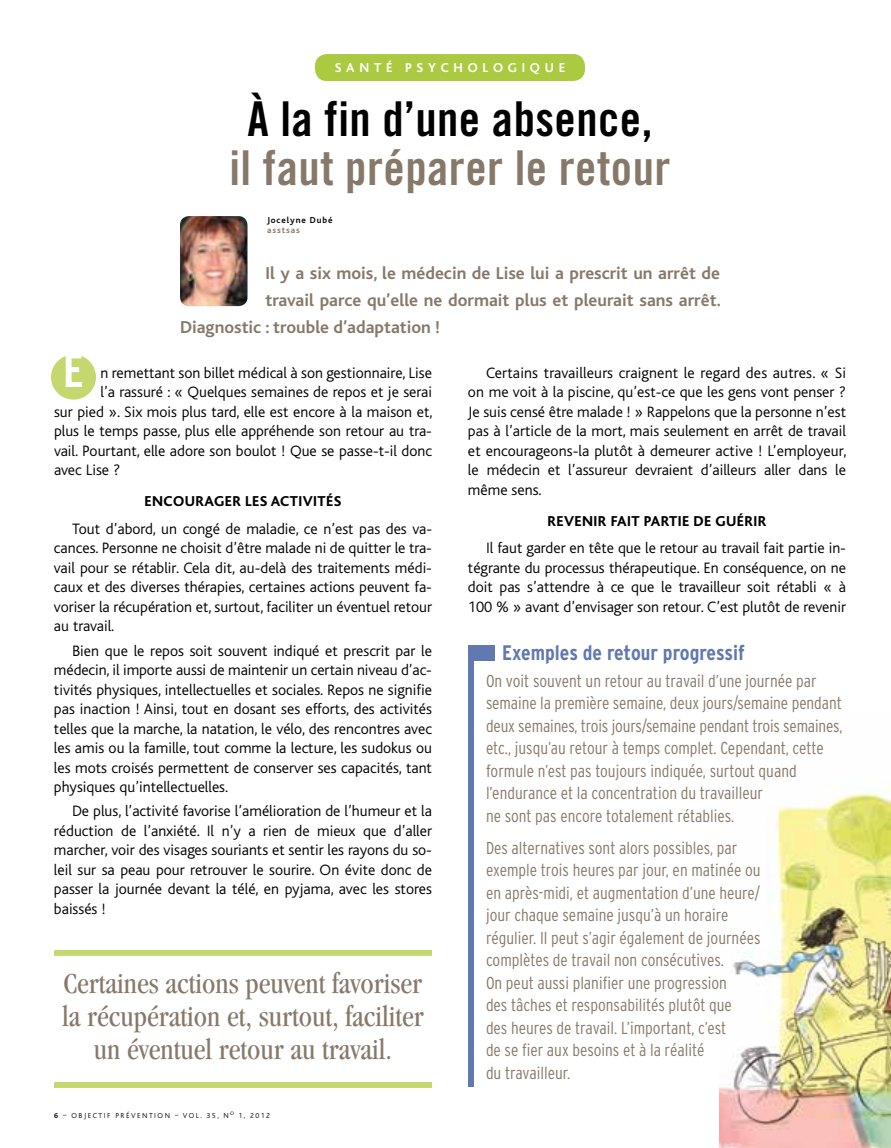
<style>
.page{position:relative;width:891px;height:1148px;background:#fff}
.page>*{position:absolute;margin:0;border:0;box-sizing:border-box;transform-origin:0 0}
.t1{font:48px "Trade Gothic Bold Cond Twenty";letter-spacing:.01em;color:#87796a}
.t2{font:48px "Trade Gothic Bold Cond Twenty";letter-spacing:.01em;color:#000}
.t3{font:46.5px "Trade Gothic Bold Cond Twenty";color:#fff}
.t4{font:condensed 30px/33px "Garamond";color:#87796a;text-align:center}
.t5{font:700 condensed 21px "Interstate";color:#6178b1}
.t6{font:700 18px "Bliss";color:#87796a}
.t7{font:300 condensed 17.25px/22.5px "Interstate";color:#87796a}
.t8{font:300 15.75px/19.5px "Bliss";color:#000;text-align:justify}
.t9{font:800 15px "Bliss";letter-spacing:.025em;color:#000}
.t10{font:700 13.5px "Bliss";letter-spacing:.35em;color:#fff}
.t11{font:700 9px "Bliss";color:#000}
.t12{font:700 9px "Bliss";color:#87796a}
.t13{font:300 7.5px "Bliss";letter-spacing:.2em;color:#000}
.s1{font-weight:700}
</style>
<div class="page">
<div style="left:315px;top:54px;width:270px;height:27px;background:#acca41;border-radius:12px"></div>
<div style="left:51px;top:354px;width:45px;height:45px;background:#c5d870;border-radius:50%"></div>
<img style="left:180px;top:216px;width:68px;height:90px">
<svg style="left:54px;top:950px;width:378px;height:6px;background:#c5d871"></svg>
<div style="left:54px;top:1082px;width:378px;height:6px;background:#c5d870"></div>
<img style="left:720px;top:786px;width:171px;height:362px">
<div style="left:468px;top:645px;width:6px;height:442px;background:#6178b1"></div>
<div style="left:468px;top:645px;width:27px;height:15px;background:#6178b1"></div>
<p class="t10" style="left:335px;top:60px;width:232px">Santé psychologique</p>
<h1 class="t2" style="left:248px;top:89px;width:406px">À la fin d’une absence,</h1>
<h1 class="t1" style="left:230px;top:139px;width:442px">il faut préparer le retour</h1>
<p class="t11" style="left:267px;top:215px;width:67px">Jocelyne Dubé</p>
<p class="t12" style="left:267px;top:226px;width:34px">asstsas</p>
<p class="t6" style="left:266px;top:264px;width:456px">Il y a six mois, le médecin de Lise lui a prescrit un arrêt de</p>
<p class="t6" style="left:266px;top:291px;width:457px">travail parce qu’elle ne dormait plus et pleurait sans arrêt.</p>
<p class="t6" style="left:180px;top:318px;width:262px">Diagnostic : trouble d’adaptation !</p>
<h2 class="t3" style="left:63px;top:342px;width:22px">E</h2>
<p class="t8" style="left:100px;top:363px;width:333px">n remettant son billet médical à son gestionnaire, Lise</p>
<p class="t8" style="left:100px;top:382px;width:333px">l’a rassuré : « Quelques semaines de repos et je serai</p>
<p class="t8" style="left:54px;top:402px;width:380px">sur pied ». Six mois plus tard, elle est encore à la maison et,</p>
<p class="t8" style="left:54px;top:421px;width:380px">plus le temps passe, plus elle appréhende son retour au tra-</p>
<p class="t8" style="left:54px;top:441px;width:380px">vail. Pourtant, elle adore son boulot ! Que se passe-t-il donc</p>
<p class="t8" style="left:54px;top:460px;width:68px">avec Lise ?</p>
<p class="t9" style="left:145px;top:493px;width:198px">ENCOURAGER LES ACTIVITÉS</p>
<p class="t8" style="left:54px;top:519px;width:380px;text-indent:18px">Tout d’abord, un congé de maladie, ce n’est pas des va&shy;cances. Personne ne choisit d’être malade ni de quitter le tra&shy;vail pour se rétablir. Cela dit, au-delà des traitements médi&shy;caux et des diverses thérapies, certaines actions peuvent fa&shy;voriser la récupération et, surtout, faciliter un éventuel retour au travail.</p>
<p class="t8" style="left:54px;top:641px;width:380px;text-indent:18px">Bien que le repos soit souvent indiqué et prescrit par le médecin, il importe aussi de maintenir un certain niveau d’ac&shy;tivités physiques, intellectuelles et sociales. Repos ne signifie pas inaction ! Ainsi, tout en dosant ses efforts, des activités telles que la marche, la natation, le vélo, des rencontres avec les amis ou la famille, tout comme la lecture, les sudokus ou les mots croisés permettent de conserver ses capacités, tant physiques qu’intellectuelles.</p>
<p class="t8" style="left:54px;top:801px;width:380px;text-indent:18px">De plus, l’activité favorise l’amélioration de l’humeur et la réduction de l’anxiété. Il n’y a rien de mieux que d’aller marcher, voir des visages souriants et sentir les rayons du so&shy;leil sur sa peau pour retrouver le sourire. On évite donc de passer la journée devant la télé, en pyjama, avec les stores baissés !</p>
<h3 class="t4" style="left:62px;top:967px;width:363px">Certaines actions peuvent favoriser la récupération et, surtout, faciliter un éventuel retour au travail.</h3>
<p class="t13" style="left:54px;top:1111px;width:218px"><span class="s1">6</span> – OBJECTIF PRÉVENTION – VOL. 35, N<sup>O</sup> 1, 2012</p>
<p class="t8" style="left:468px;top:363px;width:380px;text-indent:18px">Certains travailleurs craignent le regard des autres. « Si on me voit à la piscine, qu’est-ce que les gens vont penser ?<br>Je suis censé être malade ! » Rappelons que la personne n’est pas à l’article de la mort, mais seulement en arrêt de travail et encourageons-la plutôt à demeurer active ! L’employeur, le médecin et l’assureur devraient d’ailleurs aller dans le même sens.</p>
<p class="t9" style="left:548px;top:513px;width:220px">REVENIR FAIT PARTIE DE GUÉRIR</p>
<p class="t8" style="left:468px;top:538px;width:380px;text-indent:18px">Il faut garder en tête que le retour au travail fait partie in&shy;tégrante du processus thérapeutique. En conséquence, on ne doit pas s’attendre à ce que le travailleur soit rétabli « à 100 % » avant d’envisager son retour. C’est plutôt de revenir</p>
<h3 class="t5" style="left:502px;top:641px;width:244px">Exemples de retour progressif</h3>
<p class="t7" style="left:486px;top:669px;width:358px">On voit souvent un retour au travail d’une journée par semaine la première semaine, deux jours/semaine pendant deux semaines, trois jours/semaine pendant trois semaines, etc., jusqu’au retour à temps complet. Cependant, cette formule n’est pas toujours indiquée, surtout quand l’endurance et la concentration du travailleur<br>ne sont pas encore totalement rétablies.</p>
<p class="t7" style="left:486px;top:836px;width:276px">Des alternatives sont alors possibles, par exemple trois heures par jour, en matinée ou en après-midi, et augmentation d’une heure/ jour chaque semaine jusqu’à un horaire régulier. Il peut s’agir également de journées complètes de travail non consécutives.<br>On peut aussi planifier une progression<br>des tâches et responsabilités plutôt que<br>des heures de travail. L’important, c’est<br>de se fier aux besoins et à la réalité<br>du travailleur.</p>
</div>
